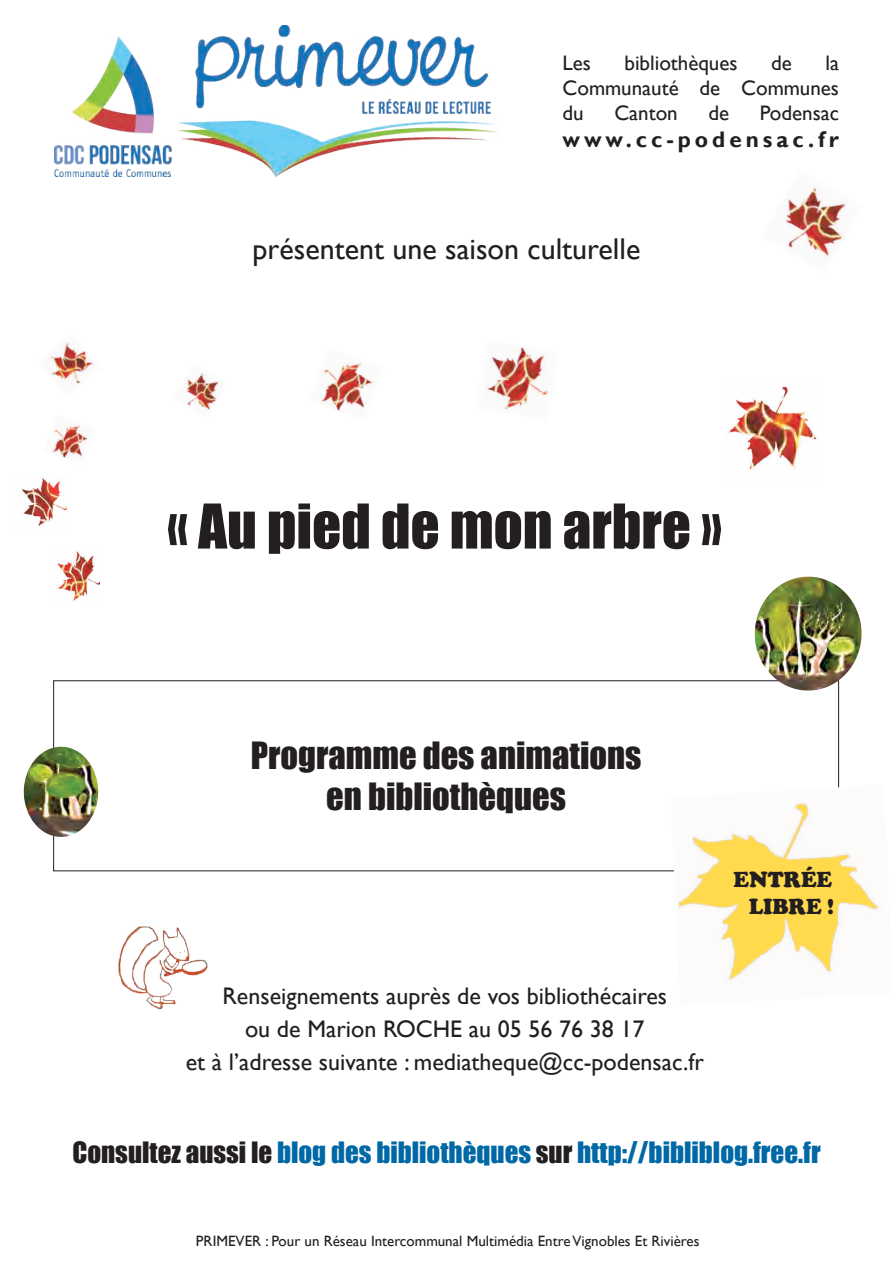
<style>
.page{position:relative;width:893px;height:1263px;background:#fff}
.page>*{position:absolute;margin:0;border:0;box-sizing:border-box;transform-origin:0 0}
.t1{font:57px "Impact";color:#231f20}
.t2{font:34.5px/41.4px "Impact";color:#231f20;text-align:center}
.t3{font:30px "Gill Sans";color:#231f20}
.t4{font:27px "Impact";color:#0068a5}
.t5{font:24px/33px "Gill Sans";color:#231f20;text-align:center}
.t6{font:700 22.5px "Gill Sans";letter-spacing:.175em;color:#231f20}
.t7{font:900 22.5px/27px "Cooper";color:#231f20;text-align:right}
.t8{font:21px/25.2px "Gill Sans";color:#231f20;text-align:justify}
.t9{font:15px "Gill Sans";color:#231f20}
.s1{color:#231f20}
</style>
<div class="page">
<img style="left:118px;top:926px;width:90px;height:83px">
<img style="left:24px;top:747px;width:74px;height:90px;border-radius:50%">
<img style="left:755px;top:577px;width:106px;height:114px;border-radius:50%">
<img style="left:728px;top:386px;width:89px;height:83px">
<img style="left:487px;top:347px;width:62px;height:63px">
<img style="left:57px;top:551px;width:44px;height:50px">
<img style="left:21px;top:477px;width:47px;height:49px">
<img style="left:321px;top:363px;width:52px;height:48px">
<img style="left:53px;top:425px;width:35px;height:33px">
<img style="left:50px;top:343px;width:44px;height:41px">
<img style="left:186px;top:372px;width:33px;height:39px">
<img style="left:784px;top:187px;width:62px;height:70px">
<img style="left:54px;top:26px;width:443px;height:151px">
<img style="left:671px;top:784px;width:207px;height:197px">
<p class="t8" style="left:563px;top:50px;width:30px">Les</p>
<p class="t8" style="left:624px;top:50px;width:115px">bibliothèques</p>
<p class="t8" style="left:771px;top:50px;width:22px">de</p>
<p class="t8" style="left:563px;top:50px;width:278px;text-indent:263px">la Communauté de Communes du</p>
<p class="t8" style="left:614px;top:101px;width:65px">Canton</p>
<p class="t8" style="left:708px;top:101px;width:22px">de</p>
<p class="t8" style="left:760px;top:101px;width:81px">Podensac</p>
<p class="t6" style="left:563px;top:126px;width:278px">www.cc-podensac.fr</p>
<p class="t3" style="left:253px;top:232px;width:389px">présentent une saison culturelle</p>
<h1 class="t1" style="left:167px;top:482px;width:557px">« Au pied de mon arbre »</h1>
<h2 class="t2" style="left:251px;top:734px;width:392px">Programme des animations en bibliothèques</h2>
<p class="t5" style="left:186px;top:980px;width:520px">Renseignements auprès de vos bibliothécaires<br>ou de Marion ROCHE au 05 56 76 38 17<br>et à l’adresse suivante : mediatheque@cc-podensac.fr</p>
<p class="t7" style="left:734px;top:866px;width:102px">ENTRÉE<br>LIBRE !</p>
<p class="t4" style="left:72px;top:1131px;width:750px"><span class="s1">Consultez aussi le</span> blog des bibliothèques <span class="s1">sur</span> http://bibliblog.free.fr</p>
<p class="t9" style="left:196px;top:1232px;width:505px">PRIMEVER : Pour un Réseau Intercommunal Multimédia Entre Vignobles Et Rivières</p>
</div>
